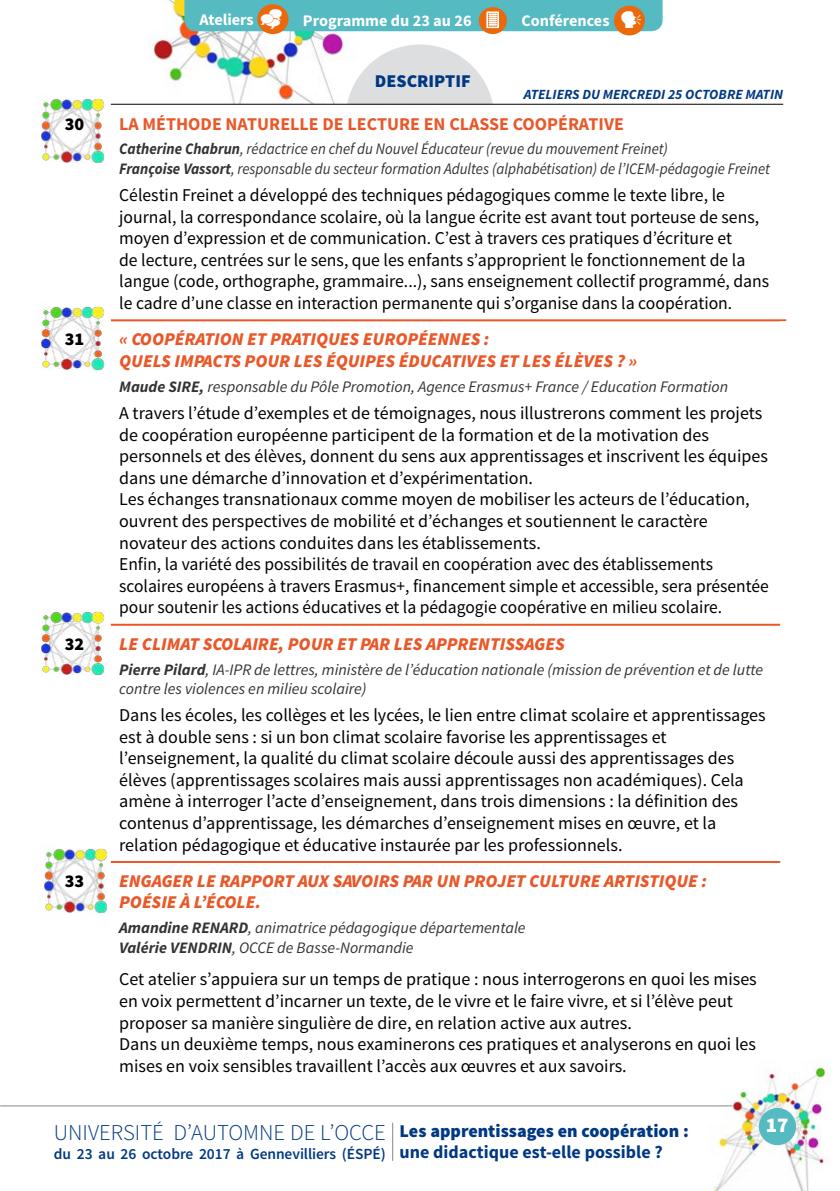
<style>
.page{position:relative;width:840px;height:1191px;background:#fff}
.page>*{position:absolute;margin:0;border:0;box-sizing:border-box;transform-origin:0 0}
.t1{font:300 22.6px "Source Sans Pro";color:#003882}
.t2{font:900 21px "Source Sans Pro";color:#fff}
.TEXTE_ATELIER{font:18px/21.6px "Source Sans Pro";color:#000}
.TITRE_ATELIER{font:italic 900 18px/21.6px "Source Sans Pro";color:#e85829}
.TITRE_ATELIER-2{font:700 18px "Source Sans Pro";color:#e85829}
.TEXTE_ATELIER-2{font:900 18px "Source Sans Pro";color:#003882}
.t3{font:700 18px "Source Sans Pro";color:#003882}
.CONTENU{font:900 18px "Source Sans Pro";color:#000}
.t4{font:700 16.2px "Source Sans Pro";color:#fff}
.ANIMATEUR{font:italic 16px/19.2px "Source Sans Pro";color:#333}
.ANIMATEUR-2{font:italic 16px/19.2px "Source Sans Pro";color:#333;scale:.93 1}
.t5{font:600 15.4px "Source Sans Pro";letter-spacing:-.005em;color:#003882}
.TITRE_ATELIER-3{font:italic 700 14px "Source Sans Pro";color:#003882}
.s1{font-weight:700}
</style>
<div class="page">
<img style="left:708px;top:1067px;width:119px;height:124px">
<hr style="left:392px;top:1123px;width:1px;height:37px;background:#87888a">
<hr style="left:0;top:1105px;width:731px;height:1px;background:#87888a">
<div style="left:758px;top:1108px;width:37px;height:37px;background:#55bac1;border-radius:50%"></div>
<img style="left:111px;top:0;width:251px;height:104px">
<div style="left:345px;top:44px;width:149px;height:149px;background:#dddedf;border-radius:50%"></div>
<svg style="left:111px;top:105px;width:668px;height:519px"></svg>
<hr style="left:111px;top:104px;width:671px;height:1px;background:#000">
<hr style="left:111px;top:319px;width:674px;height:2px;background:#e85829">
<div style="left:779px;top:862px;width:6px;height:221px;background:#fff"></div>
<hr style="left:111px;top:624px;width:668px;height:2px;background:#e85829">
<hr style="left:111px;top:861px;width:668px;height:2px;background:#e85829">
<img style="left:41px;top:98px;width:70px;height:66px">
<img style="left:41px;top:306px;width:70px;height:65px">
<img style="left:41px;top:611px;width:70px;height:65px">
<img style="left:44px;top:848px;width:67px;height:66px">
<div style="left:257px;top:4px;width:31px;height:30px;background:#eb690b;border-radius:50%"></div>
<div style="left:478px;top:7px;width:28px;height:27px;background:#eb690b;border-radius:50%"></div>
<div style="left:613px;top:6px;width:31px;height:29px;background:#eb690b;border-radius:50%"></div>
<svg style="left:184px;top:0;width:478px;height:31px;background:#69b1ab"></svg>
<p class="t4" style="left:199px;top:9px;width:56px">Ateliers</p>
<p class="t4" style="left:303px;top:10px;width:308px">Programme du 23 au 26 ✓ Conférences</p>
<p class="TEXTE_ATELIER-2" style="left:374px;top:69px;width:97px">DESCRIPTIF</p>
<p class="TITRE_ATELIER-3" style="left:523px;top:85px;width:260px">ATELIERS DU MERCREDI 25 OCTOBRE MATIN</p>
<p class="CONTENU" style="left:65px;top:112px;width:21px">30</p>
<p class="TITRE_ATELIER-2" style="left:119px;top:112px;width:506px">LA MÉTHODE NATURELLE DE LECTURE EN CLASSE COOPÉRATIVE</p>
<p class="ANIMATEUR-2" style="left:119px;top:140px;width:700px"><span class="s1">Catherine Chabrun</span>, rédactrice en chef du Nouvel Éducateur (revue du mouvement Freinet)<br><span class="s1">Françoise Vassort</span>, responsable du secteur formation Adultes (alphabétisation) de l’ICEM-pédagogie Freinet</p>
<p class="TEXTE_ATELIER" style="left:119px;top:184px;width:651px">Célestin Freinet a développé des techniques pédagogiques comme le texte libre, le journal, la correspondance scolaire, où la langue écrite est avant tout porteuse de sens, moyen d’expression et de communication. C’est à travers ces pratiques d’écriture et<br>de lecture, centrées sur le sens, que les enfants s’approprient le fonctionnement de la langue (code, orthographe, grammaire...), sans enseignement collectif programmé, dans le cadre d’une classe en interaction permanente qui s’organise dans la coopération.</p>
<p class="CONTENU" style="left:65px;top:327px;width:21px">31</p>
<p class="TITRE_ATELIER" style="left:119px;top:328px;width:519px">« COOPÉRATION ET PRATIQUES EUROPÉENNES :<br>QUELS IMPACTS POUR LES ÉQUIPES ÉDUCATIVES ET LES ÉLÈVES ? »</p>
<p class="ANIMATEUR" style="left:119px;top:377px;width:610px"><span class="s1">Maude SIRE,</span> responsable du Pôle Promotion, Agence Erasmus+ France / Education Formation</p>
<p class="TEXTE_ATELIER" style="left:119px;top:402px;width:650px">A travers l’étude d’exemples et de témoignages, nous illustrerons comment les projets de coopération européenne participent de la formation et de la motivation des personnels et des élèves, donnent du sens aux apprentissages et inscrivent les équipes dans une démarche d’innovation et d’expérimentation.</p>
<p class="TEXTE_ATELIER" style="left:119px;top:489px;width:631px">Les échanges transnationaux comme moyen de mobiliser les acteurs de l’éducation, ouvrent des perspectives de mobilité et d’échanges et soutiennent le caractère novateur des actions conduites dans les établissements.</p>
<p class="TEXTE_ATELIER" style="left:119px;top:554px;width:651px">Enfin, la variété des possibilités de travail en coopération avec des établissements scolaires européens à travers Erasmus+, financement simple et accessible, sera présentée pour soutenir les actions éducatives et la pédagogie coopérative en milieu scolaire.</p>
<p class="CONTENU" style="left:65px;top:632px;width:21px">32</p>
<p class="TITRE_ATELIER" style="left:119px;top:632px;width:447px">LE CLIMAT SCOLAIRE, POUR ET PAR LES APPRENTISSAGES</p>
<p class="ANIMATEUR" style="left:119px;top:659px;width:645px"><span class="s1">Pierre Pilard</span>, IA-IPR de lettres, ministère de l’éducation nationale (mission de prévention et de lutte contre les violences en milieu scolaire)</p>
<p class="TEXTE_ATELIER" style="left:119px;top:704px;width:647px">Dans les écoles, les collèges et les lycées, le lien entre climat scolaire et apprentissages est à double sens : si un bon climat scolaire favorise les apprentissages et l’enseignement, la qualité du climat scolaire découle aussi des apprentissages des élèves (apprentissages scolaires mais aussi apprentissages non académiques). Cela amène à interroger l’acte d’enseignement, dans trois dimensions : la définition des contenus d’apprentissage, les démarches d’enseignement mises en œuvre, et la relation pédagogique et éducative instaurée par les professionnels.</p>
<p class="CONTENU" style="left:65px;top:869px;width:21px">33</p>
<p class="TITRE_ATELIER" style="left:119px;top:870px;width:589px">ENGAGER LE RAPPORT AUX SAVOIRS PAR UN PROJET CULTURE ARTISTIQUE :<br>POÉSIE À L’ÉCOLE.</p>
<p class="ANIMATEUR" style="left:119px;top:918px;width:408px"><span class="s1">Amandine RENARD</span>, animatrice pédagogique départementale<br><span class="s1">Valérie VENDRIN</span>, OCCE de Basse-Normandie</p>
<p class="TEXTE_ATELIER" style="left:119px;top:969px;width:638px">Cet atelier s’appuiera sur un temps de pratique : nous interrogerons en quoi les mises en voix permettent d’incarner un texte, de le vivre et le faire vivre, et si l’élève peut proposer sa manière singulière de dire, en relation active aux autres.<br>Dans un deuxième temps, nous examinerons ces pratiques et analyserons en quoi les mises en voix sensibles travaillent l’accès aux œuvres et aux savoirs.</p>
<p class="t1" style="left:54px;top:1118px;width:333px">UNIVERSITÉ D’AUTOMNE DE L’OCCE</p>
<p class="t5" style="left:54px;top:1143px;width:333px">du 23 au 26 octobre 2017 à Gennevilliers (ÉSPÉ)</p>
<p class="TEXTE_ATELIER-2" style="left:399px;top:1118px;width:290px">Les apprentissages en coopération :</p>
<p class="t3" style="left:399px;top:1140px;width:264px">une didactique est-elle possible ?</p>
<p class="t2" style="left:765px;top:1111px;width:24px">17</p>
</div>
